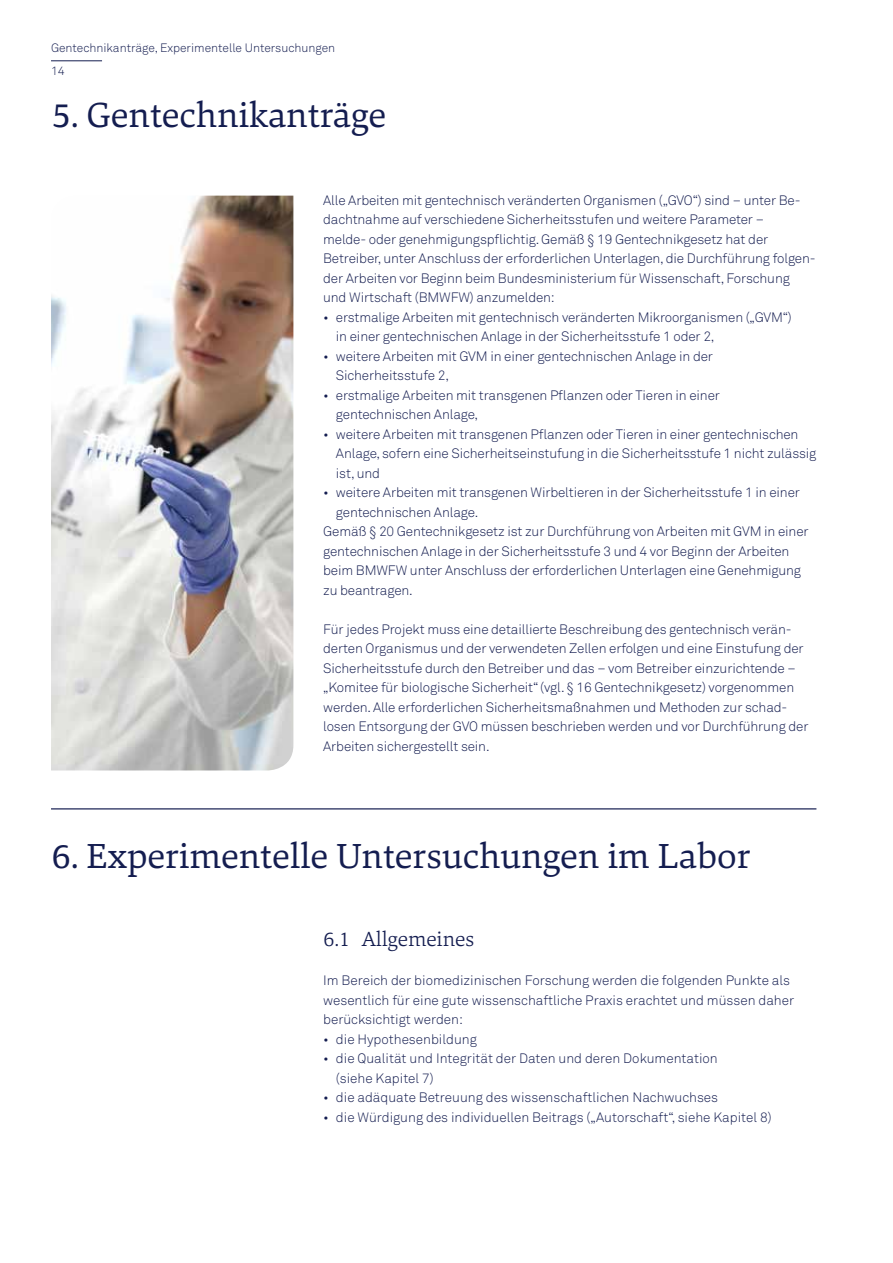
<style>
.page{position:relative;width:893px;height:1263px;background:#fff}
.page>*{position:absolute;margin:0;border:0;box-sizing:border-box;transform-origin:0 0}
.t1{font:36px "Danton";color:#141d50}
.t2{font:300 21px "Danton";color:#141d50}
.t3{font:300 13.5px/19.5px "Akkurat Pro";letter-spacing:-.01em;color:#141d50}
.t4{font:300 12px "Akkurat Pro";color:#141d50}
</style>
<div class="page">
<hr style="left:51px;top:60px;width:51px;height:1px;background:#141d50">
<img style="left:51px;top:196px;width:242px;height:574px">
<hr style="left:51px;top:808px;width:765px;height:1px;background:#141d50">
<p class="t4" style="left:51px;top:41px;width:286px">Gentechnikanträge, Experimentelle Untersuchungen</p>
<p class="t4" style="left:51px;top:64px;width:15px">14</p>
<h1 class="t1" style="left:51px;top:91px;width:337px">5. Gentechnikanträge</h1>
<p class="t3" style="left:323px;top:190px;width:494px">Alle Arbeiten mit gentechnisch veränderten Organismen („GVO“) sind – unter Be&shy;dachtnahme auf verschiedene Sicherheitsstufen und weitere Parameter –<br>melde- oder genehmigungspflichtig. Gemäß § 19 Gentechnikgesetz hat der Betreiber, unter Anschluss der erforderlichen Unterlagen, die Durchführung folgen&shy;der Arbeiten vor Beginn beim Bundesministerium für Wissenschaft, Forschung und Wirtschaft (BMWFW) anzumelden:</p>
<p class="t3" style="left:336px;top:307px;width:457px;text-indent:-13px">• erstmalige Arbeiten mit gentechnisch veränderten Mikroorganismen („GVM“) in einer gentechnischen Anlage in der Sicherheitsstufe 1 oder 2,</p>
<p class="t3" style="left:336px;top:346px;width:379px;text-indent:-13px">• weitere Arbeiten mit GVM in einer gentechnischen Anlage in der<br>Sicherheitsstufe 2,</p>
<p class="t3" style="left:336px;top:385px;width:385px;text-indent:-13px">• erstmalige Arbeiten mit transgenen Pflanzen oder Tieren in einer gentechnischen Anlage,</p>
<p class="t3" style="left:336px;top:424px;width:482px;text-indent:-13px">• weitere Arbeiten mit transgenen Pflanzen oder Tieren in einer gentechnischen<br>Anlage, sofern eine Sicherheitseinstufung in die Sicherheitsstufe 1 nicht zulässig ist, und</p>
<p class="t3" style="left:323px;top:483px;width:478px">• weitere Arbeiten mit transgenen Wirbeltieren in der Sicherheitsstufe 1 in einer</p>
<p class="t3" style="left:336px;top:502px;width:144px">gentechnischen Anlage.</p>
<p class="t3" style="left:323px;top:522px;width:487px">Gemäß § 20 Gentechnikgesetz ist zur Durchführung von Arbeiten mit GVM in einer</p>
<p class="t3" style="left:323px;top:541px;width:468px">gentechnischen Anlage in der Sicherheitsstufe 3 und 4 vor Beginn der Arbeiten</p>
<p class="t3" style="left:323px;top:561px;width:479px">beim BMWFW unter Anschluss der erforderlichen Unterlagen eine Genehmigung</p>
<p class="t3" style="left:323px;top:580px;width:91px">zu beantragen.</p>
<p class="t3" style="left:323px;top:619px;width:487px">Für jedes Projekt muss eine detaillierte Beschreibung des gentechnisch verän&shy;derten Organismus und der verwendeten Zellen erfolgen und eine Einstufung der Sicherheitsstufe durch den Betreiber und das – vom Betreiber einzurichtende – „Komitee für biologische Sicherheit“ (vgl. § 16 Gentechnikgesetz) vorgenommen werden. Alle erforderlichen Sicherheitsmaßnahmen und Methoden zur schad&shy;losen Entsorgung der GVO müssen beschrieben werden und vor Durchführung der Arbeiten sichergestellt sein.</p>
<h1 class="t1" style="left:51px;top:832px;width:701px">6. Experimentelle Untersuchungen im Labor</h1>
<h2 class="t2" style="left:323px;top:925px;width:153px">6.1 Allgemeines</h2>
<p class="t3" style="left:323px;top:970px;width:473px">Im Bereich der biomedizinischen Forschung werden die folgenden Punkte als wesentlich für eine gute wissenschaftliche Praxis erachtet und müssen daher berücksichtigt werden:</p>
<p class="t3" style="left:323px;top:1029px;width:155px">• die Hypothesenbildung</p>
<p class="t3" style="left:336px;top:1048px;width:383px;text-indent:-13px">• die Qualität und Integrität der Daten und deren Dokumentation (siehe Kapitel 7)</p>
<p class="t3" style="left:323px;top:1087px;width:396px">• die adäquate Betreuung des wissenschaftlichen Nachwuchses</p>
<p class="t3" style="left:323px;top:1107px;width:450px">• die Würdigung des individuellen Beitrags („Autorschaft“, siehe Kapitel 8)</p>
</div>
